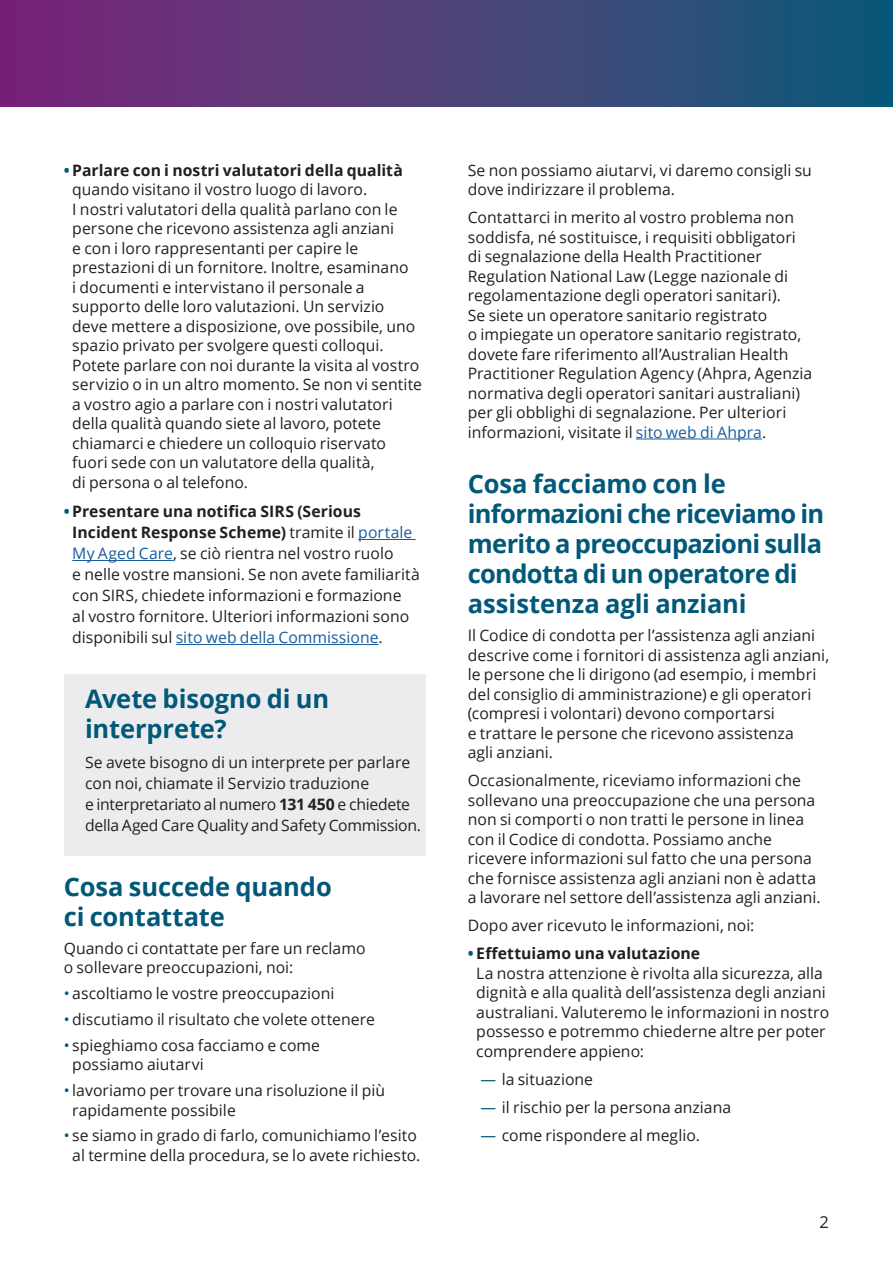
<style>
.page{position:relative;width:893px;height:1263px;background:#fff}
.page>*{position:absolute;margin:0;border:0;box-sizing:border-box;transform-origin:0 0}
.t1{font:700 25.5px/30px "Open Sans";letter-spacing:-.01em;color:#015878}
.t2{font:16.5px "Open Sans";color:#231f20}
.Body_text{font:15.75px/19.5px "Open Sans";letter-spacing:.005em;color:#231f20}
.s1{font-weight:700;color:#015878}
.s2{font-weight:700}
.s3{color:#175d9e}
.s4{color:#015878}
</style>
<div class="page">
<hr style="left:358px;top:539px;width:58px;height:1px;background:#175d9e">
<hr style="left:72px;top:560px;width:101px;height:1px;background:#175d9e">
<hr style="left:176px;top:644px;width:202px;height:1px;background:#175d9e">
<div style="left:64px;top:674px;width:361px;height:182px;background:#ececee"></div>
<hr style="left:636px;top:439px;width:126px;height:1px;background:#175d9e">
<div style="left:0;top:0;width:893px;height:106px;background:linear-gradient(to right,#802679,#125b79)"></div>
<p class="Body_text" style="left:72px;top:160px;width:351px;text-indent:-9px"><span class="s1">•</span> <span class="s2">Parlare con i nostri valutatori della qualità </span>quando visitano il vostro luogo di lavoro.<br>I nostri valutatori della qualità parlano con le persone che ricevono assistenza agli anziani<br>e con i loro rappresentanti per capire le prestazioni di un fornitore. Inoltre, esaminano<br>i documenti e intervistano il personale a supporto delle loro valutazioni. Un servizio deve mettere a disposizione, ove possibile, uno spazio privato per svolgere questi colloqui.<br>Potete parlare con noi durante la visita al vostro servizio o in un altro momento. Se non vi sentite a vostro agio a parlare con i nostri valutatori della qualità quando siete al lavoro, potete chiamarci e chiedere un colloquio riservato fuori sede con un valutatore della qualità,<br>di persona o al telefono.</p>
<p class="Body_text" style="left:72px;top:501px;width:349px;line-height:21px;text-indent:-9px"><span class="s1">•</span> <span class="s2">Presentare una notifica SIRS (Serious Incident Response Scheme)</span> tramite il <span class="s3">portale My Aged Care</span>, se ciò rientra nel vostro ruolo<br>e nelle vostre mansioni. Se non avete familiarità con SIRS, chiedete informazioni e formazione<br>al vostro fornitore. Ulteriori informazioni sono disponibili sul <span class="s3">sito web della Commissione</span>.</p>
<h2 class="t1" style="left:85px;top:683px;width:246px">Avete bisogno di un interprete?</h2>
<p class="Body_text" style="left:85px;top:751px;width:337px;line-height:21px">Se avete bisogno di un interprete per parlare con noi, chiamate il Servizio traduzione<br>e interpretariato al numero <span class="s2">131 450</span> e chiedete della Aged Care Quality and Safety Commission.</p>
<h2 class="t1" style="left:64px;top:871px;width:269px">Cosa succede quando ci contattate</h2>
<p class="Body_text" style="left:64px;top:938px;width:303px">Quando ci contattate per fare un reclamo o sollevare preoccupazioni, noi:</p>
<p class="Body_text" style="left:64px;top:983px;width:272px"><span class="s4">•</span> ascoltiamo le vostre preoccupazioni</p>
<p class="Body_text" style="left:64px;top:1009px;width:313px"><span class="s4">•</span> discutiamo il risultato che volete ottenere</p>
<p class="Body_text" style="left:72px;top:1035px;width:249px;text-indent:-9px"><span class="s4">•</span> spieghiamo cosa facciamo e come possiamo aiutarvi</p>
<p class="Body_text" style="left:72px;top:1080px;width:314px;text-indent:-9px"><span class="s4">•</span> lavoriamo per trovare una risoluzione il più rapidamente possibile</p>
<p class="Body_text" style="left:64px;top:1125px;width:358px;text-align:center"><span class="s4">•</span> se siamo in grado di farlo, comunichiamo l’esito al termine della procedura, se lo avete richiesto.</p>
<p class="Body_text" style="left:468px;top:160px;width:346px">Se non possiamo aiutarvi, vi daremo consigli su dove indirizzare il problema.</p>
<p class="Body_text" style="left:468px;top:207px;width:346px">Contattarci in merito al vostro problema non soddisfa, né sostituisce, i requisiti obbligatori di segnalazione della Health Practitioner Regulation National Law (Legge nazionale di regolamentazione degli operatori sanitari).<br>Se siete un operatore sanitario registrato<br>o impiegate un operatore sanitario registrato, dovete fare riferimento all’Australian Health Practitioner Regulation Agency (Ahpra, Agenzia normativa degli operatori sanitari australiani) per gli obblighi di segnalazione. Per ulteriori informazioni, visitate il <span class="s3">sito web di Ahpra</span>.</p>
<h2 class="t1" style="left:468px;top:468px;width:358px">Cosa facciamo con le informazioni che riceviamo in merito a preoccupazioni sulla condotta di un operatore di assistenza agli anziani</h2>
<p class="Body_text" style="left:468px;top:625px;width:363px">Il Codice di condotta per l’assistenza agli anziani descrive come i fornitori di assistenza agli anziani, le persone che li dirigono (ad esempio, i membri del consiglio di amministrazione) e gli operatori (compresi i volontari) devono comportarsi<br>e trattare le persone che ricevono assistenza<br>agli anziani.</p>
<p class="Body_text" style="left:468px;top:770px;width:354px">Occasionalmente, riceviamo informazioni che sollevano una preoccupazione che una persona non si comporti o non tratti le persone in linea con il Codice di condotta. Possiamo anche ricevere informazioni sul fatto che una persona che fornisce assistenza agli anziani non è adatta a lavorare nel settore dell’assistenza agli anziani.</p>
<p class="Body_text" style="left:468px;top:915px;width:288px">Dopo aver ricevuto le informazioni, noi:</p>
<p class="Body_text" style="left:476px;top:943px;width:354px;text-indent:-9px"><span class="s1">•</span> <span class="s2">Effettuiamo una valutazione<br></span>La nostra attenzione è rivolta alla sicurezza, alla dignità e alla qualità dell’assistenza degli anziani australiani. Valuteremo le informazioni in nostro possesso e potremmo chiederne altre per poter comprendere appieno:</p>
<p class="Body_text" style="left:480px;top:1069px;width:114px"><span class="s4">—</span> la situazione</p>
<p class="Body_text" style="left:480px;top:1097px;width:252px"><span class="s4">—</span> il rischio per la persona anziana</p>
<p class="Body_text" style="left:480px;top:1125px;width:221px"><span class="s4">—</span> come rispondere al meglio.</p>
<p class="t2" style="left:819px;top:1210px;width:11px">2</p>
</div>
